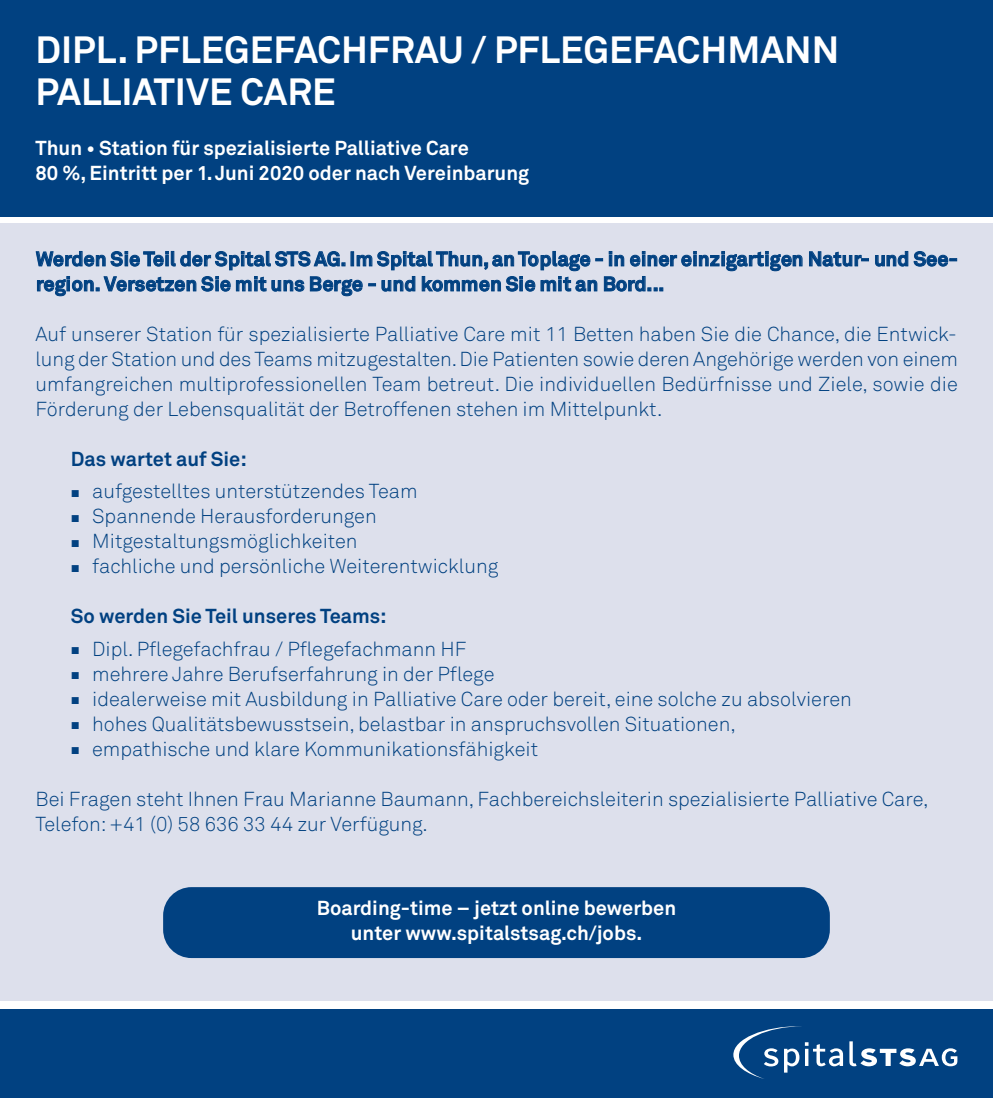
<style>
.page{position:relative;width:993px;height:1098px;background:#fff}
.page>*{position:absolute;margin:0;border:0;box-sizing:border-box;transform-origin:0 0}
.t1{font:700 37.5px/42.5px "Akkurat";color:#fff}
.t2{font:300 20px/25px "Akkurat";color:#014181;text-align:justify}
.t3{font:700 20px/25px "Akkurat";color:#014181}
.t4{font:700 20px/25px "Akkurat";color:#fff;text-align:center}
</style>
<div class="page">
<div style="left:0;top:223px;width:992px;height:778px;background:#dde0ec"></div>
<div style="left:0;top:0;width:992px;height:216px;background:#014181"></div>
<div style="left:163px;top:887px;width:666px;height:70px;background:#014181;border-radius:28px"></div>
<div style="left:0;top:1008px;width:992px;height:89px;background:#014181"></div>
<svg style="left:849px;top:1041px;width:108px;height:25px"></svg>
<svg style="left:733px;top:1026px;width:109px;height:52px"></svg>
<h1 class="t1" style="left:35px;top:28px;width:805px">DIPL. PFLEGEFACHFRAU / PFLEGEFACHMANN<br>PALLIATIVE CARE</h1>
<p class="t4" style="left:35px;top:136px;width:495px;text-align:left">Thun • Station für spezialisierte Palliative Care<br>80 %, Eintritt per 1. Juni 2020 oder nach Vereinbarung</p>
<p class="t3" style="left:36px;top:246px;width:923px">Werden Sie Teil der Spital STS AG. Im Spital Thun, an Toplage - in einer einzigartigen Natur- und See&shy;region. Versetzen Sie mit uns Berge - und kommen Sie mit an Bord...</p>
<p class="t2" style="left:35px;top:322px;width:923px">Auf unserer Station für spezialisierte Palliative Care mit 11 Betten haben Sie die Chance, die Entwick&shy;lung der Station und des Teams mitzugestalten.Die Patienten sowie deren Angehörige werden von einem umfangreichen multiprofessionellen Team betreut. Die individuellen Bedürfnisse und Ziele, sowie die Förderung der Lebensqualität der Betroffenen stehen im Mittelpunkt.</p>
<p class="t3" style="left:71px;top:447px;width:177px">Das wartet auf Sie:</p>
<p class="t2" style="left:71px;top:479px;width:348px">▪ aufgestelltes unterstützendes Team</p>
<p class="t2" style="left:71px;top:504px;width:307px">▪ Spannende Herausforderungen</p>
<p class="t2" style="left:71px;top:529px;width:288px">▪ Mitgestaltungsmöglichkeiten</p>
<p class="t2" style="left:71px;top:554px;width:429px">▪ fachliche und persönliche Weiterentwicklung</p>
<p class="t3" style="left:71px;top:604px;width:317px">So werden Sie Teil unseres Teams:</p>
<p class="t2" style="left:71px;top:636px;width:397px">▪ Dipl. Pflegefachfrau / Pflegefachmann HF</p>
<p class="t2" style="left:71px;top:661px;width:425px">▪ mehrere Jahre Berufserfahrung in der Pflege</p>
<p class="t2" style="left:71px;top:686px;width:782px">▪ idealerweise mit Ausbildung in Palliative Care oder bereit, eine solche zu absolvieren</p>
<p class="t2" style="left:71px;top:711px;width:666px">▪ hohes Qualitätsbewusstsein, belastbar in anspruchsvollen Situationen,</p>
<p class="t2" style="left:71px;top:736px;width:468px">▪ empathische und klare Kommunikationsfähigkeit</p>
<p class="t2" style="left:35px;top:786px;width:894px">Bei Fragen steht Ihnen Frau Marianne Baumann, Fachbereichsleiterin spezialisierte Palliative Care,<br>Telefon:+41 (0) 58 636 33 44 zur Verfügung.</p>
<p class="t4" style="left:316px;top:895px;width:361px">Boarding-time – jetzt online bewerben unter www.spitalstsag.ch/jobs.</p>
</div>
